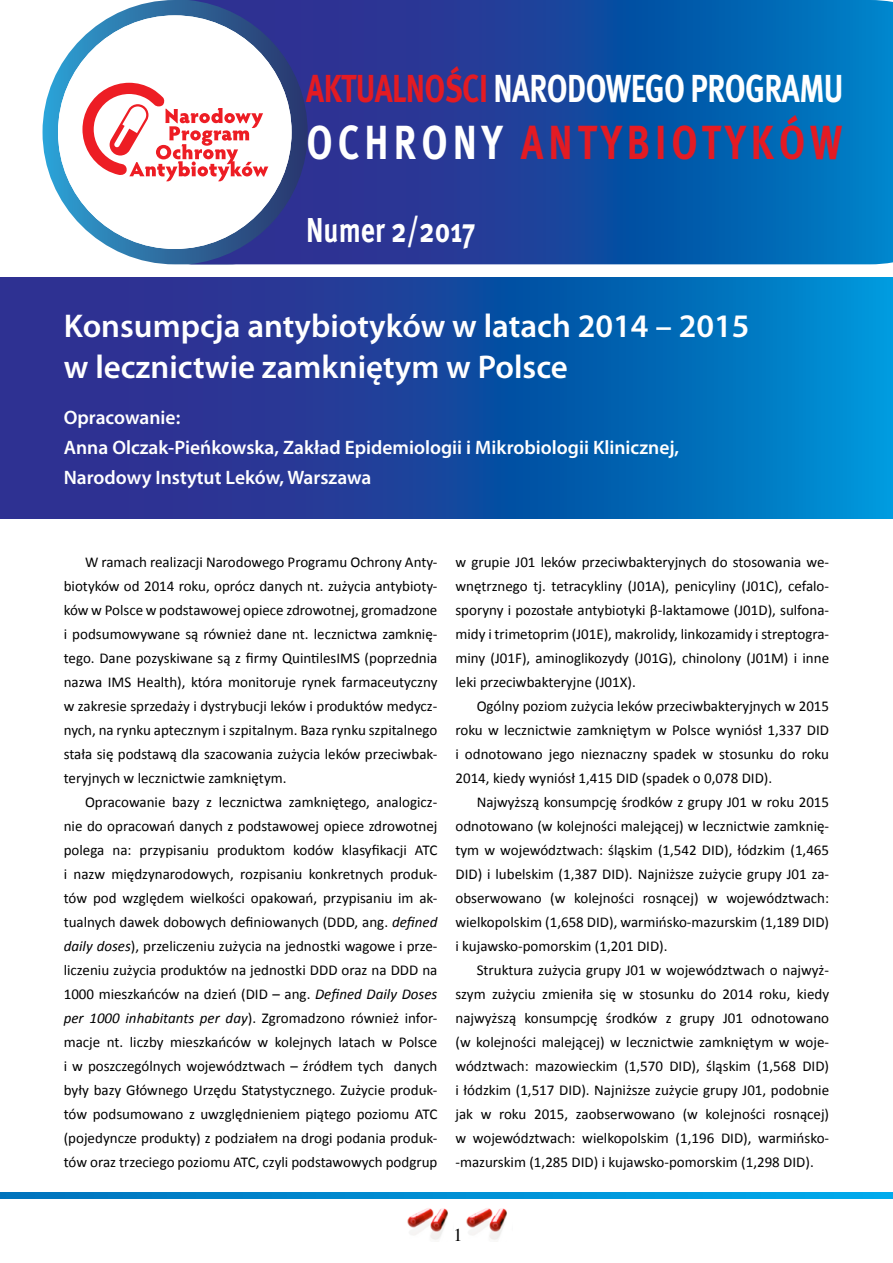
<style>
.page{position:relative;width:893px;height:1263px;background:#fff}
.page>*{position:absolute;margin:0;border:0;box-sizing:border-box;transform-origin:0 0}
.t1{font:700 47.85px "Meta Pro";letter-spacing:.13em;color:#e31b23;scale:.8 1}
.t2{font:700 39px "Meta Pro";letter-spacing:-.02em;color:#fff;scale:.78 1}
.t3{font:700 34.5px "Meta Pro";color:#fff;scale:.8 1}
.t4{font:600 33px/40.5px "Myriad Pro";color:#fff}
.t5{font:600 19.5px/30px "Myriad Pro";color:#fff}
.t6{font:18px "Times";color:#000}
.t7{font:15px/24px "Calibri";color:#000;text-align:justify}
.s1{color:#e31b23}
.s2{color:#fff}
.s3{font-style:italic}
</style>
<div class="page">
<svg style="left:0;top:277px;width:893px;height:242px;background:#1551a6"></svg>
<svg style="left:43px;top:0;width:145px;height:264px"></svg>
<svg style="left:188px;top:0;width:705px;height:264px;background:#144fa3"></svg>
<div style="left:58px;top:15px;width:234px;height:234px;background:#fff;border-radius:117px"></div>
<svg style="left:72px;top:82px;width:197px;height:109px"></svg>
<img style="left:407px;top:1208px;width:41px;height:32px">
<img style="left:466px;top:1208px;width:41px;height:32px">
<svg style="left:0;top:1192px;width:893px;height:6px;background:#008ed4"></svg>
<h2 class="t2" style="left:306px;top:64px;width:690px"><span class="s1">AKTUALNOŚCI</span> NARODOWEGO PROGRAMU</h2>
<h1 class="t1" style="left:306px;top:112px;width:671px"><span class="s2">OCHRONY</span> ANTYBIOTYKÓW</h1>
<h3 class="t3" style="left:306px;top:208px;width:213px">NUMER 2/2017</h3>
<h3 class="t4" style="left:64px;top:305px;width:687px">Konsumpcja antybiotyków w latach 2014 – 2015 w lecznictwie zamkniętym w Polsce</h3>
<h3 class="t5" style="left:64px;top:402px;width:617px">Opracowanie:<br>Anna Olczak-Pieńkowska, Zakład Epidemiologii i Mikrobiologii Klinicznej,<br>Narodowy Instytut Leków, Warszawa</h3>
<p class="t7" style="left:64px;top:550px;width:375px;text-indent:21px">W ramach realizacji Narodowego Programu Ochrony Anty&shy;biotyków od 2014 roku, oprócz danych nt. zużycia antybioty&shy;ków w Polsce w podstawowej opiece zdrowotnej, gromadzone i podsumowywane są również dane nt. lecznictwa zamknię&shy;tego. Dane pozyskiwane są z firmy QuintilesIMS (poprzednia nazwa IMS Health), która monitoruje rynek farmaceutyczny w zakresie sprzedaży i dystrybucji leków i produktów medycz&shy;nych, na rynku aptecznym i szpitalnym. Baza rynku szpitalnego stała się podstawą dla szacowania zużycia leków przeciwbak&shy;teryjnych w lecznictwie zamkniętym.</p>
<p class="t7" style="left:64px;top:790px;width:375px;text-indent:21px">Opracowanie bazy z lecznictwa zamkniętego, analogicz&shy;nie do opracowań danych z podstawowej opiece zdrowotnej polega na: przypisaniu produktom kodów klasyfikacji ATC i nazw międzynarodowych, rozpisaniu konkretnych produk&shy;tów pod względem wielkości opakowań, przypisaniu im ak&shy;tualnych dawek dobowych definiowanych (DDD, ang. <span class="s3">defined daily doses</span>), przeliczeniu zużycia na jednostki wagowe i prze&shy;liczeniu zużycia produktów na jednostki DDD oraz na DDD na 1000 mieszkańców na dzień (DID – ang. <span class="s3">Defined Daily Doses per 1000 inhabitants per day</span>). Zgromadzono również infor&shy;macje nt. liczby mieszkańców w kolejnych latach w Polsce i w poszczególnych województwach – źródłem tych danych były bazy Głównego Urzędu Statystycznego. Zużycie produk&shy;tów podsumowano z uwzględnieniem piątego poziomu ATC (pojedyncze produkty) z podziałem na drogi podania produk&shy;tów oraz trzeciego poziomu ATC, czyli podstawowych podgrup</p>
<p class="t7" style="left:455px;top:550px;width:375px">w grupie J01 leków przeciwbakteryjnych do stosowania we&shy;wnętrznego tj. tetracykliny (J01A), penicyliny (J01C), cefalo&shy;sporyny i pozostałe antybiotyki β-laktamowe (J01D), sulfona&shy;midy i trimetoprim (J01E), makrolidy, linkozamidy i streptogra&shy;miny (J01F), aminoglikozydy (J01G), chinolony (J01M) i inne leki przeciwbakteryjne (J01X).</p>
<p class="t7" style="left:455px;top:694px;width:375px;text-indent:21px">Ogólny poziom zużycia leków przeciwbakteryjnych w 2015 roku w lecznictwie zamkniętym w Polsce wyniósł 1,337 DID i odnotowano jego nieznaczny spadek w stosunku do roku 2014, kiedy wyniósł 1,415 DID (spadek o 0,078 DID).</p>
<p class="t7" style="left:455px;top:790px;width:375px;text-indent:21px">Najwyższą konsumpcję środków z grupy J01 w roku 2015 odnotowano (w kolejności malejącej) w lecznictwie zamknię&shy;tym w województwach: śląskim (1,542 DID), łódzkim (1,465<br>DID) i lubelskim (1,387 DID). Najniższe zużycie grupy J01 za&shy;obserwowano (w kolejności rosnącej) w województwach: wielkopolskim (1,658 DID), warmińsko-mazurskim (1,189 DID) i kujawsko-pomorskim (1,201 DID).</p>
<p class="t7" style="left:455px;top:958px;width:375px;text-indent:21px">Struktura zużycia grupy J01 w województwach o najwyż&shy;szym zużyciu zmieniła się w stosunku do 2014 roku, kiedy najwyższą konsumpcję środków z grupy J01 odnotowano (w kolejności malejącej) w lecznictwie zamkniętym w woje&shy;wództwach: mazowieckim (1,570 DID), śląskim (1,568 DID) i łódzkim (1,517 DID). Najniższe zużycie grupy J01, podobnie jak w roku 2015, zaobserwowano (w kolejności rosnącej) w województwach: wielkopolskim (1,196 DID), warmińsko--mazurskim (1,285 DID) i kujawsko-pomorskim (1,298 DID).</p>
<p class="t6" style="left:453px;top:1218px;width:10px">1</p>
</div>
